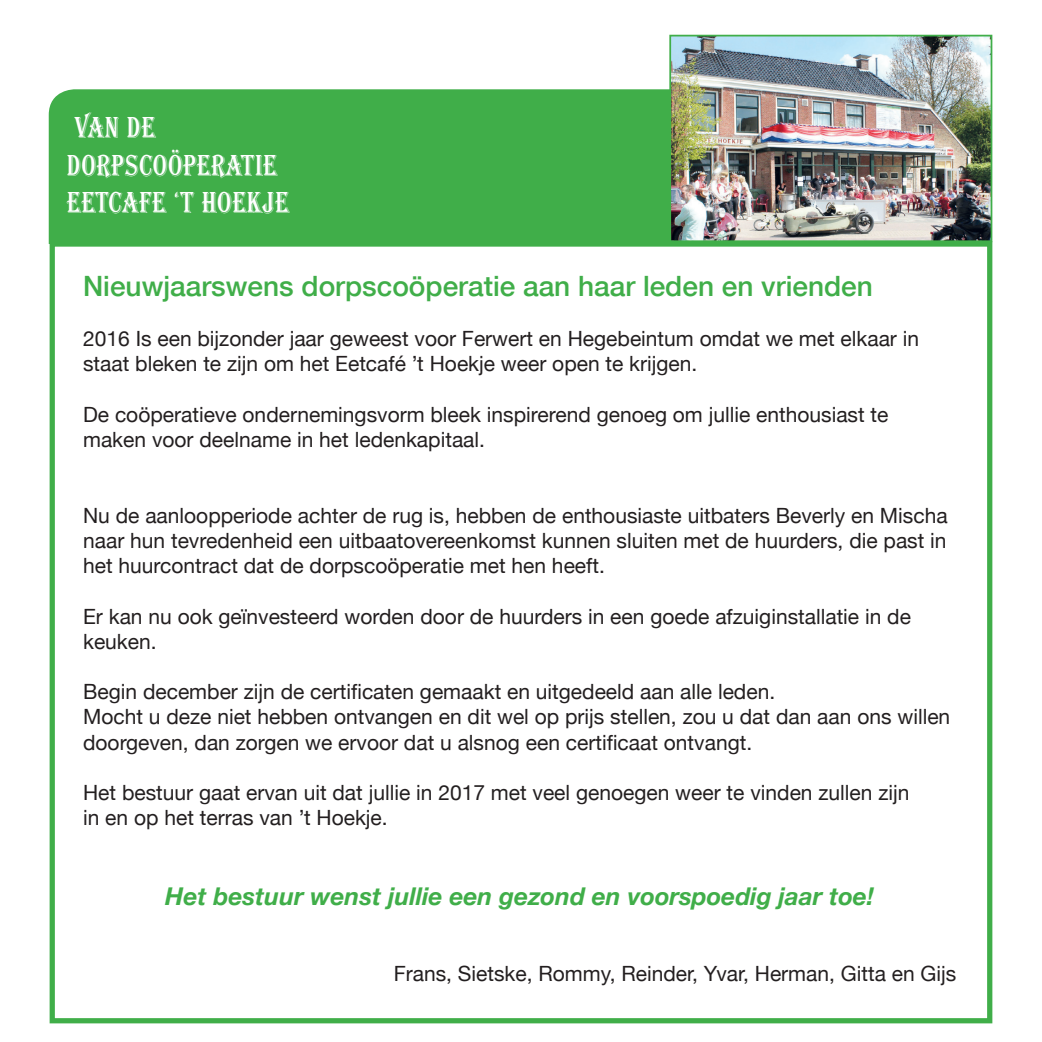
<style>
.page{position:relative;width:1042px;height:1042px;background:#fff}
.page>*{position:absolute;margin:0;border:0;box-sizing:border-box;transform-origin:0 0}
.t1{font:31.5px/37.8px "Algerian Condensed Plain";color:#fff}
.t2{font:500 28px "Helvetica Neue";color:#40ae49}
.t3{font:italic 700 24.5px "Helvetica Neue";color:#40ae49}
.t4{font:21px/25.2px "Helvetica Neue";color:#231f20}
</style>
<div class="page">
<div style="left:50px;top:241px;width:942px;height:782px;border:5px solid #40ae49"></div>
<img style="left:672px;top:38px;width:317px;height:201px">
<div style="left:669px;top:35px;width:323px;height:207px;border:2px solid #40ae49"></div>
<div style="left:48px;top:88px;width:623px;height:157px;background:#40ae49"></div>
<h1 class="t1" style="left:67px;top:108px;width:224px">VAN DE<br>DORPSCOÖPERATIE<br>EETCAFE ‘T HOEKJE</h1>
<h2 class="t2" style="left:83px;top:263px;width:791px">Nieuwjaarswens dorpscoöperatie aan haar leden en vrienden</h2>
<p class="t4" style="left:83px;top:327px;width:837px">2016 Is een bijzonder jaar geweest voor Ferwert en Hegebeintum omdat we met elkaar in staat bleken te zijn om het Eetcafé ’t Hoekje weer open te krijgen.</p>
<p class="t4" style="left:83px;top:403px;width:807px">De coöperatieve ondernemingsvorm bleek inspirerend genoeg om jullie enthousiast te maken voor deelname in het ledenkapitaal.</p>
<p class="t4" style="left:83px;top:504px;width:866px;text-align:justify">Nu de aanloopperiode achter de rug is, hebben de enthousiaste uitbaters Beverly en Mischa naar hun tevredenheid een uitbaatovereenkomst kunnen sluiten met de huurders, die past in het huurcontract dat de dorpscoöperatie met hen heeft.</p>
<p class="t4" style="left:83px;top:605px;width:829px">Er kan nu ook geïnvesteerd worden door de huurders in een goede afzuiginstallatie in de keuken.</p>
<p class="t4" style="left:83px;top:680px;width:868px">Begin december zijn de certificaten gemaakt en uitgedeeld aan alle leden.<br>Mocht u deze niet hebben ontvangen en dit wel op prijs stellen, zou u dat dan aan ons willen doorgeven, dan zorgen we ervoor dat u alsnog een certificaat ontvangt.</p>
<p class="t4" style="left:83px;top:781px;width:828px">Het bestuur gaat ervan uit dat jullie in 2017 met veel genoegen weer te vinden zullen zijn in en op het terras van ’t Hoekje.</p>
<p class="t3" style="left:165px;top:877px;width:710px">Het bestuur wenst jullie een gezond en voorspoedig jaar toe!</p>
<p class="t4" style="left:394px;top:962px;width:564px">Frans, Sietske, Rommy, Reinder, Yvar, Herman, Gitta en Gijs</p>
</div>
